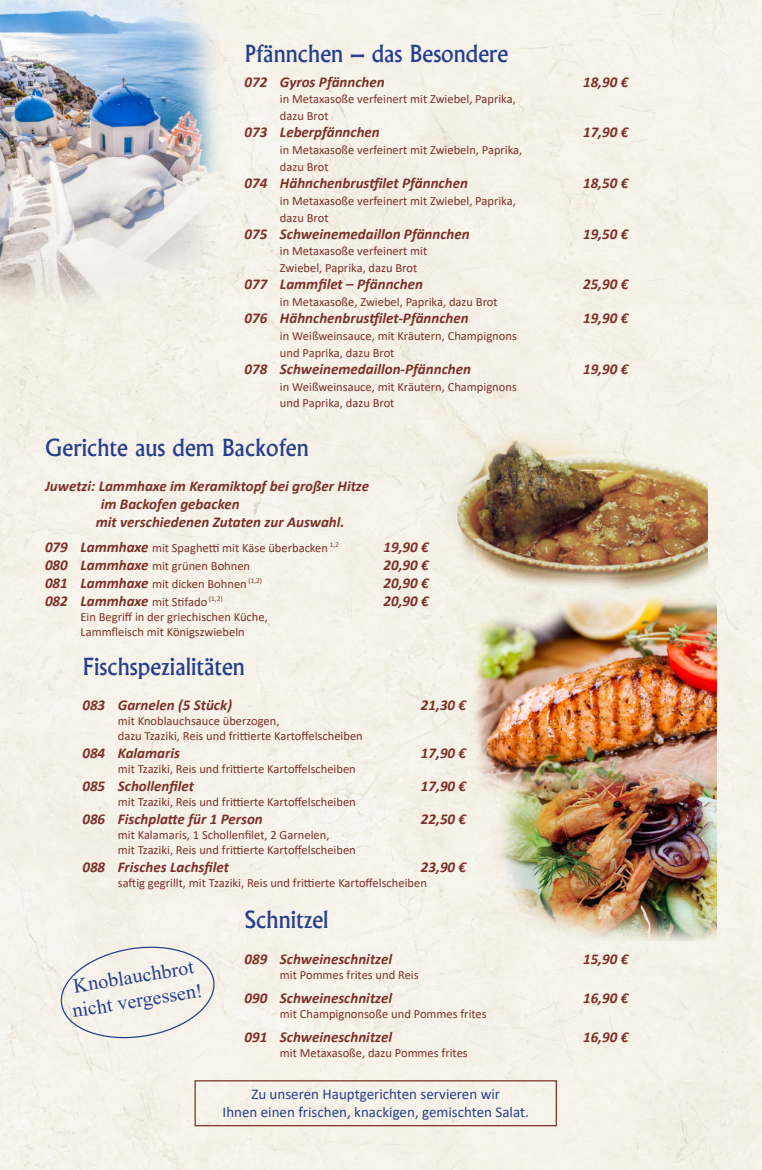
<style>
.page{position:relative;width:762px;height:1170px;background:#fff}
.page>*{position:absolute;margin:0;border:0;box-sizing:border-box;transform-origin:0 0}
.t1{font:22.5px "Alaska";color:#253f8e}
.t2{font:20.25px/24.2px "Times New Roman";color:#253f8e}
.t3{font:italic 700 15px "Calibri";color:#7b3027}
.t4{font:15px/18px "Calibri";color:#253f8e;text-align:center}
.t5{font:12.5px/16.9px "Calibri";color:#7b3027}
.s1{font-weight:700;font-style:italic;font-size:15px}
.s2{font-weight:400;font-style:normal;font-size:12.5px}
</style>
<div class="page">
<div style="left:0;top:0;width:762px;height:1169px;background:#f6f1e8"></div>
<div style="left:194px;top:1080px;width:363px;height:46px;border:1px solid #7b3027"></div>
<svg style="left:58px;top:942px;width:159px;height:100px"></svg>
<img style="left:0;top:0;width:227px;height:327px">
<img style="left:443px;top:415px;width:264px;height:183px">
<img style="left:493px;top:797px;width:224px;height:143px">
<img style="left:471px;top:591px;width:246px;height:206px">
<h1 class="t1" style="left:244px;top:41px;width:265px">Pfännchen – das Besondere</h1>
<p class="t3" style="left:244px;top:74px;width:142px">072 Gyros Pfännchen</p>
<p class="t3" style="left:583px;top:74px;width:47px">18,90 €</p>
<p class="t5" style="left:280px;top:92px;width:237px">in Metaxasoße verfeinert mit Zwiebel, Paprika, dazu Brot</p>
<p class="t3" style="left:244px;top:125px;width:137px">073 Leberpfännchen</p>
<p class="t3" style="left:583px;top:125px;width:47px">17,90 €</p>
<p class="t5" style="left:280px;top:142px;width:244px">in Metaxasoße verfeinert mit Zwiebeln, Paprika, dazu Brot</p>
<p class="t3" style="left:244px;top:172px;width:225px">074 Hähnchenbrustfilet Pfännchen</p>
<p class="t3" style="left:583px;top:176px;width:47px">18,50 €</p>
<p class="t5" style="left:280px;top:193px;width:237px">in Metaxasoße verfeinert mit Zwiebel, Paprika, dazu Brot</p>
<p class="t3" style="left:244px;top:226px;width:227px">075 Schweinemedaillon Pfännchen</p>
<p class="t3" style="left:583px;top:226px;width:47px">19,50 €</p>
<p class="t5" style="left:280px;top:244px;width:149px">in Metaxasoße verfeinert mit<br>Zwiebel, Paprika, dazu Brot</p>
<p class="t3" style="left:244px;top:273px;width:180px">077 Lammfilet – Pfännchen</p>
<p class="t3" style="left:583px;top:273px;width:47px">25,90 €</p>
<p class="t5" style="left:280px;top:294px;width:219px">in Metaxasoße, Zwiebel, Paprika, dazu Brot</p>
<p class="t3" style="left:244px;top:307px;width:226px">076 Hähnchenbrustfilet-Pfännchen</p>
<p class="t3" style="left:583px;top:307px;width:47px">19,90 €</p>
<p class="t5" style="left:280px;top:328px;width:238px">in Weißweinsauce, mit Kräutern, Champignons und Paprika, dazu Brot</p>
<p class="t3" style="left:244px;top:361px;width:228px">078 Schweinemedaillon-Pfännchen</p>
<p class="t3" style="left:583px;top:361px;width:47px">19,90 €</p>
<p class="t5" style="left:280px;top:379px;width:238px">in Weißweinsauce, mit Kräutern, Champignons und Paprika, dazu Brot</p>
<h1 class="t1" style="left:45px;top:434px;width:265px">Gerichte aus dem Backofen</h1>
<p class="t3" style="left:45px;top:479px;width:326px">Juwetzi: Lammhaxe im Keramiktopf bei großer Hitze</p>
<p class="t3" style="left:101px;top:497px;width:140px">im Backofen gebacken</p>
<p class="t3" style="left:96px;top:515px;width:250px">mit verschiedenen Zutaten zur Auswahl.</p>
<p class="t5" style="left:45px;top:538px;width:295px"><span class="s1">079 Lammhaxe</span> mit SpaghetÝ mit Käse überbacken <sup>1,2</sup></p>
<p class="t3" style="left:383px;top:539px;width:47px">19,90 €</p>
<p class="t5" style="left:45px;top:558px;width:207px"><span class="s1">080 Lammhaxe</span> mit grünen Bohnen</p>
<p class="t3" style="left:383px;top:557px;width:47px">20,90 €</p>
<p class="t5" style="left:45px;top:576px;width:219px"><span class="s1">081 Lammhaxe</span> mit dicken Bohnen <sup>(1,2)</sup></p>
<p class="t3" style="left:383px;top:575px;width:47px">20,90 €</p>
<p class="t3" style="left:45px;top:593px;width:179px">082 Lammhaxe <span class="s2">mit Stifado</span> <sup>(1,2)</sup></p>
<p class="t3" style="left:383px;top:593px;width:47px">20,90 €</p>
<p class="t5" style="left:80px;top:608px;width:189px;line-height:15px">Ein Begriff in der griechischen Küche,<br>Lammfleisch mit Königszwiebeln</p>
<h1 class="t1" style="left:82px;top:653px;width:164px">Fischspezialitäten</h1>
<p class="t3" style="left:82px;top:698px;width:151px">083 Garnelen (5 Stück)</p>
<p class="t3" style="left:421px;top:698px;width:47px">21,30 €</p>
<p class="t5" style="left:118px;top:714px;width:246px;line-height:15px">mit Knoblauchsauce überzogen,<br>dazu Tzaziki, Reis und fritÝerte Kartoffelscheiben</p>
<p class="t3" style="left:82px;top:746px;width:99px">084 Kalamaris</p>
<p class="t3" style="left:421px;top:746px;width:47px">17,90 €</p>
<p class="t5" style="left:118px;top:760px;width:239px">mit Tzaziki, Reis und fritÝerte Kartoffelscheiben</p>
<p class="t3" style="left:82px;top:775px;width:113px">085 Schollenfilet</p>
<p class="t3" style="left:421px;top:775px;width:47px">17,90 €</p>
<p class="t5" style="left:118px;top:793px;width:239px">mit Tzaziki, Reis und fritÝerte Kartoffelscheiben</p>
<p class="t3" style="left:82px;top:808px;width:182px">086 Fischplatte für 1 Person</p>
<p class="t3" style="left:421px;top:808px;width:47px">22,50 €</p>
<p class="t5" style="left:118px;top:827px;width:239px;line-height:15px">mit Kalamaris, 1 Schollenfilet, 2 Garnelen,<br>mit Tzaziki, Reis und fritÝerte Kartoffelscheiben</p>
<p class="t3" style="left:82px;top:856px;width:148px">088 Frisches Lachsfilet</p>
<p class="t3" style="left:421px;top:856px;width:47px">23,90 €</p>
<p class="t5" style="left:118px;top:874px;width:311px">saftig gegrillt, mit Tzaziki, Reis und fritÝerte Kartoffelscheiben</p>
<h1 class="t1" style="left:244px;top:906px;width:86px">Schnitzel</h1>
<p class="t3" style="left:244px;top:951px;width:149px">089 Schweineschnitzel</p>
<p class="t3" style="left:583px;top:951px;width:47px">15,90 €</p>
<p class="t5" style="left:280px;top:966px;width:140px">mit Pommes frites und Reis</p>
<p class="t3" style="left:244px;top:990px;width:149px">090 Schweineschnitzel</p>
<p class="t3" style="left:583px;top:990px;width:47px">16,90 €</p>
<p class="t5" style="left:280px;top:1006px;width:208px">mit Champignonsoße und Pommes frites</p>
<p class="t3" style="left:244px;top:1029px;width:149px">091 Schweineschnitzel</p>
<p class="t3" style="left:583px;top:1029px;width:47px">16,90 €</p>
<p class="t5" style="left:280px;top:1045px;width:189px">mit Metaxasoße, dazu Pommes frites</p>
<h2 class="t2" style="left:67px;top:976px;width:133px;rotate:-9deg">Knoblauchbrot nicht vergessen!</h2>
<p class="t4" style="left:223px;top:1085px;width:308px">Zu unseren Hauptgerichten servieren wir<br>Ihnen einen frischen, knackigen, gemischten Salat.</p>
</div>
